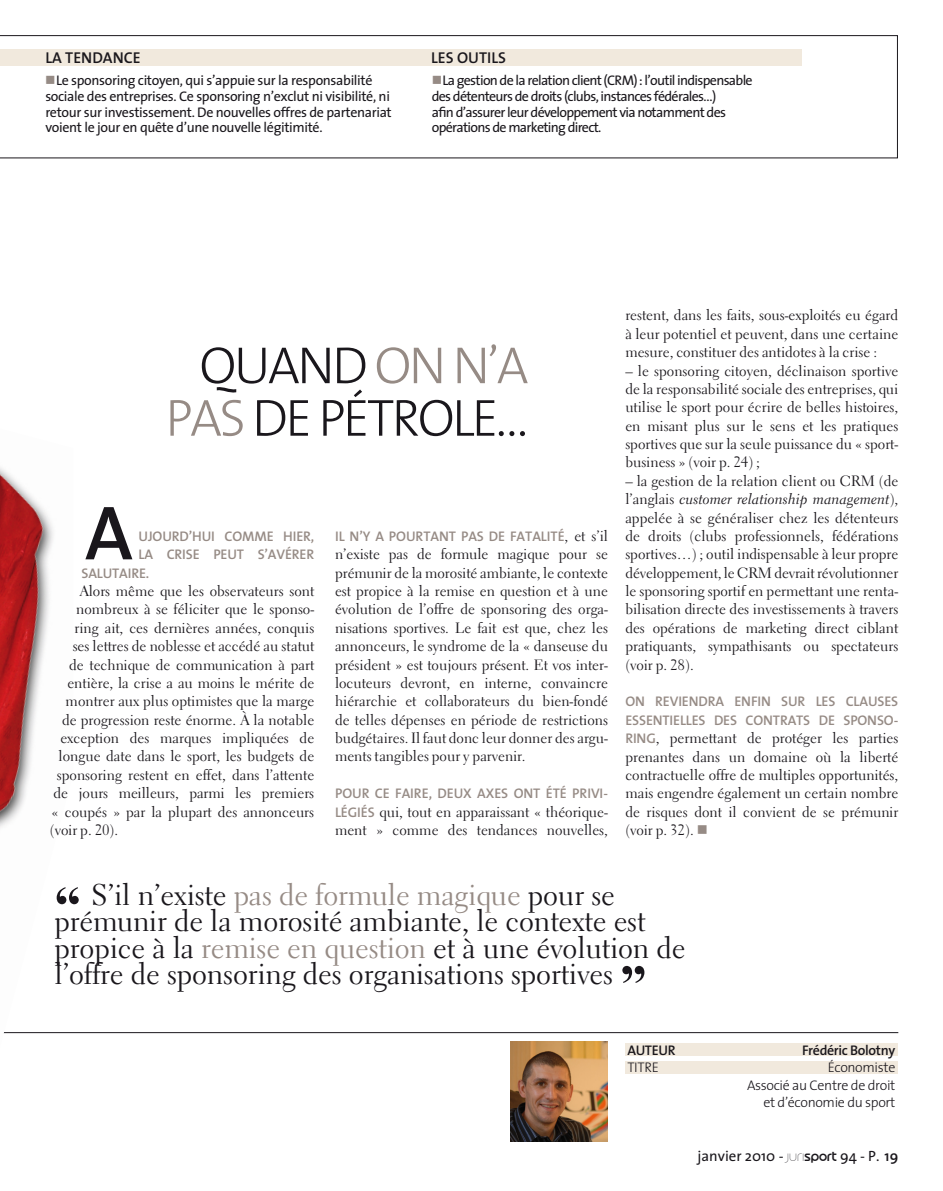
<style>
.page{position:relative;width:943px;height:1191px;background:#fff}
.page>*{position:absolute;margin:0;border:0;box-sizing:border-box;transform-origin:0 0}
.t1{font:600 77.35px "The Sans";color:#1a171c}
.t2{font:300 52.5px/52.5px "The Sans";letter-spacing:-.05em;color:#1a171c;text-align:right}
.t3{font:29.75px/26.2px "Electra LT Std";letter-spacing:-.005em;color:#1a171c}
.t4{font:600 15.75px "The Sans";color:#1a171c}
.t5{font:14.88px/18.4px "Electra LT Std";color:#1a171c;text-align:justify}
.t6{font:14.88px "The Sans";color:#1a171c}
.t7{font:14px/15.8px "The Sans";letter-spacing:-.025em;color:#1a171c}
.t8{font:14px/15.8px "The Sans";letter-spacing:-.05em;color:#1a171c}
.t9{font:600 14px/18.4px "The Sans";letter-spacing:-.01em;color:#968b85}
.t10{font:300 14px/17.5px "The Sans";letter-spacing:-.025em;color:#1a171c;text-align:right}
.t11{font:600 14px "The Sans";letter-spacing:.095em;color:#968b85}
.t12{font:600 14px "The Sans";letter-spacing:-.025em;color:#1a171c}
.s1{color:#968b85}
.s2{font-family:"Electra LT Std";font-weight:400;font-size:14.88px;color:#1a171c}
.s3{font-family:"The Sans";font-weight:600;font-size:14px;color:#968b85}
.s4{font-family:"Electra LT Std Cursive"}
.s5{font-family:"Times New Roman";font-weight:700;font-size:52.5px}
.s6{font-family:"Spruce";font-weight:300}
.s7{font-family:"Spruce";font-weight:500}
.s8{font-weight:600}
</style>
<div class="page">
<hr style="left:0;top:1032px;width:898px;height:1px;background:#1a171c">
<svg style="left:0;top:35px;width:897px;height:123px"></svg>
<div style="left:0;top:49px;width:801px;height:17px;background:#f1e9dd"></div>
<img style="left:0;top:467px;width:73px;height:567px">
<div style="left:625px;top:1060px;width:272px;height:13px;background:#f1e9dd"></div>
<img style="left:510px;top:1042px;width:97px;height:99px">
<div style="left:625px;top:1043px;width:272px;height:12px;background:#f1e9dd"></div>
<div style="left:55px;top:846px;width:649px;height:138px;background:#fff"></div>
<svg style="left:55px;top:85px;width:14px;height:1px"></svg>
<svg style="left:441px;top:85px;width:14px;height:1px"></svg>
<p class="t4" style="left:45px;top:44px;width:97px">LA TENDANCE</p>
<p class="t4" style="left:431px;top:44px;width:76px">LES OUTILS</p>
<p class="t7" style="left:45px;top:72px;width:348px"><span class="s1">■</span>Le sponsoring citoyen, qui s’appuie sur la responsabilité sociale des entreprises. Ce sponsoring n’exclut ni visibilité, ni retour sur investissement. De nouvelles offres de partenariat voient le jour en quête d’une nouvelle légitimité.</p>
<p class="t8" style="left:432px;top:72px;width:322px"><span class="s1">■</span>La gestion de la relation client (CRM) : l’outil indispensable des détenteurs de droits (clubs, instances fédérales…)<br>afin d’assurer leur développement via notamment des opérations de marketing direct.</p>
<p class="t2" style="left:165px;top:337px;width:364px">Quand <span class="s1">on n’a pas</span> de pétrole…</p>
<p class="t1" style="left:85px;top:468px;width:48px">A</p>
<p class="t9" style="left:139px;top:526px;width:177px">UJOU RD’HU I COMME HIER,</p>
<p class="t9" style="left:139px;top:545px;width:177px">LA CRISE PEUT S’AVÉRER</p>
<p class="t9" style="left:81px;top:563px;width:69px">SALUTAIRE.</p>
<p class="t5" style="left:80px;top:582px;width:236px">Alors même que les observateurs sont</p>
<p class="t5" style="left:76px;top:600px;width:239px">nombreux à se féliciter que le sponso-</p>
<p class="t5" style="left:74px;top:618px;width:241px">ring ait, ces dernières années, conquis</p>
<p class="t5" style="left:73px;top:637px;width:243px">ses lettres de noblesse et accédé au statut</p>
<p class="t5" style="left:69px;top:655px;width:246px">de technique de communication à part</p>
<p class="t5" style="left:67px;top:673px;width:248px">entière, la crise a au moins le mérite de</p>
<p class="t5" style="left:66px;top:692px;width:250px">montrer aux plus optimistes que la marge</p>
<p class="t5" style="left:62px;top:710px;width:254px">de progression reste énorme. À la notable</p>
<p class="t5" style="left:60px;top:729px;width:255px">exception des marques impliquées de</p>
<p class="t5" style="left:59px;top:747px;width:257px">longue date dans le sport, les budgets de</p>
<p class="t5" style="left:57px;top:765px;width:259px">sponsoring restent en effet, dans l’attente</p>
<p class="t5" style="left:53px;top:784px;width:262px">de jours meilleurs, parmi les premiers</p>
<p class="t5" style="left:52px;top:802px;width:264px">« coupés » par la plupart des annonceurs</p>
<p class="t5" style="left:50px;top:820px;width:70px">(voir p. 20).</p>
<p class="t11" style="left:335px;top:524px;width:274px">I L N’Y A POU RTANT PAS DE FATALITÉ<span class="s2">, et s’il</span></p>
<p class="t5" style="left:335px;top:545px;width:274px">n’existe pas de formule magique pour se prémunir de la morosité ambiante, le contexte est propice à la remise en question et à une évolution de l’offre de sponsoring des orga&shy;nisations sportives. Le fait est que, chez les annonceurs, le syndrome de la « danseuse du président » est toujours présent. Et vos inter&shy;locuteurs devront, en interne, convaincre hiérarchie et collaborateurs du bien-fondé de telles dépenses en période de restrictions budgétaires. Il faut donc leur donner des argu&shy;ments tangibles pour y parvenir.</p>
<p class="t9" style="left:335px;top:784px;width:274px">POU R CE FAIRE, DEUX AXES ONT ÉTÉ PRIVI-</p>
<p class="t5" style="left:335px;top:802px;width:274px"><span class="s3">LÉGIÉS</span> qui, tout en apparaissant « théorique&shy;ment » comme des tendances nouvelles,</p>
<p class="t5" style="left:625px;top:306px;width:274px">restent, dans les faits, sous-exploités eu égard à leur potentiel et peuvent, dans une certaine mesure, constituer des antidotes à la crise :</p>
<p class="t5" style="left:625px;top:361px;width:274px">– le sponsoring citoyen, déclinaison sportive de la responsabilité sociale des entreprises, qui utilise le sport pour écrire de belles histoires, en misant plus sur le sens et les pratiques sportives que sur la seule puissance du « sport&shy;business » (voir p. 24) ;</p>
<p class="t5" style="left:625px;top:471px;width:274px">– la gestion de la relation client ou CRM (de l’anglais <span class="s4">customer relationship management</span>), appelée à se généraliser chez les détenteurs de droits (clubs professionnels, fédérations sportives…) ; outil indispensable à leur propre développement, le CRM devrait révolutionner le sponsoring sportif en permettant une renta&shy;bilisation directe des investissements à travers des opérations de marketing direct ciblant pratiquants, sympathisants ou spectateurs (voir p. 28).</p>
<p class="t9" style="left:625px;top:692px;width:274px">ON REVIENDRA ENFIN SU R LES CLAUSES<br>ESSENTIELLES DES CONTRATS DE SPONSO-</p>
<p class="t5" style="left:625px;top:729px;width:274px"><span class="s3">RING</span>, permettant de protéger les parties prenantes dans un domaine où la liberté contractuelle offre de multiples opportunités, mais engendre également un certain nombre de risques dont il convient de se prémunir (voir p. 32). <span class="s1">■</span></p>
<p class="t3" style="left:55px;top:882px;width:632px"><span class="s5">“</span> S’il n’existe <span class="s1">pas de formule magique</span> pour se prémunir de la morosité ambiante, le contexte est propice à la <span class="s1">remise en question</span> et à une évolution de l’offre de sponsoring des organisations sportives <span class="s5">”</span></p>
<p class="t12" style="left:627px;top:1038px;width:44px">AUTEURF</p>
<p class="t12" style="left:808px;top:1038px;width:89px">RÉDÉRIC BOLOTNY</p>
<p class="t10" style="left:627px;top:1058px;width:33px">Titre</p>
<p class="t10" style="left:747px;top:1058px;width:150px">Économiste<br>Associé au Centre de droit et d’économie du sport</p>
<p class="t6" style="left:697px;top:1143px;width:202px">janvier 2010 - <span class="s6">juri</span><span class="s7">sport</span> 94 - P. <span class="s8">19</span></p>
</div>
